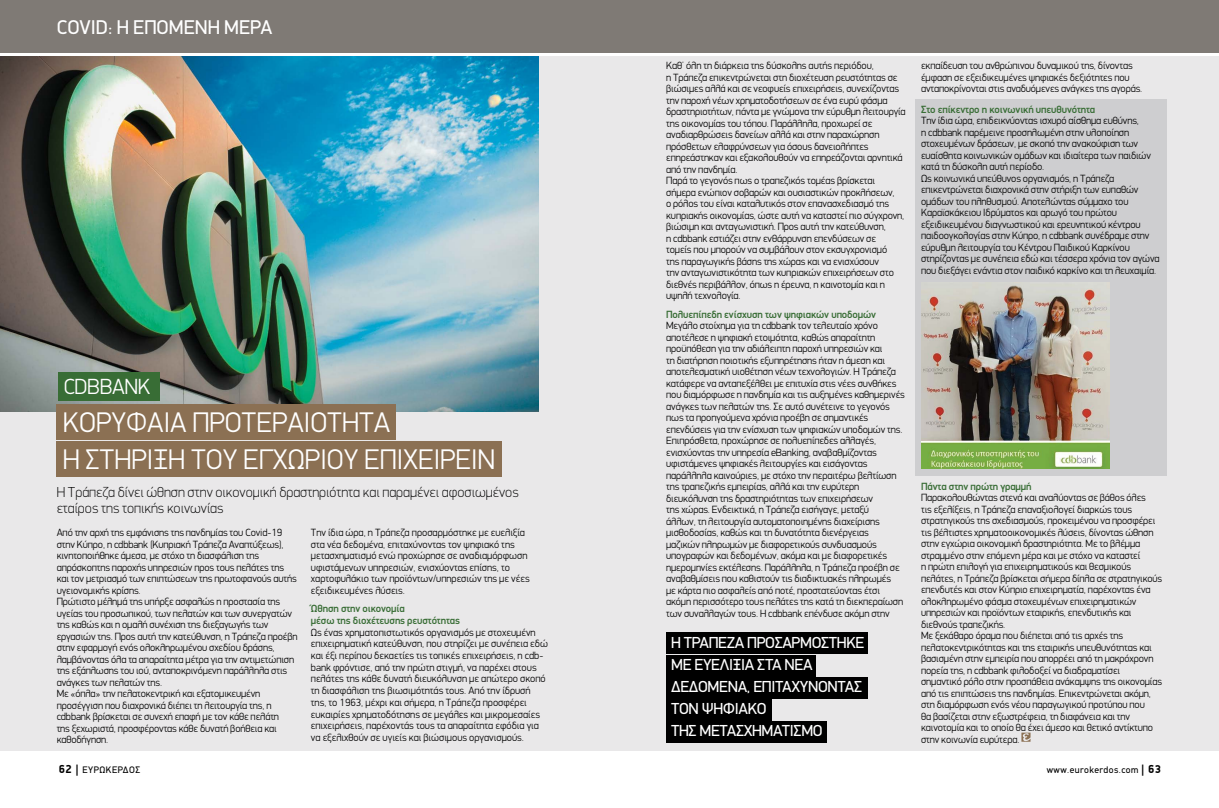
<style>
.page{position:relative;width:1219px;height:808px;background:#fff}
.page>*{position:absolute;margin:0;border:0;box-sizing:border-box;transform-origin:0 0}
.t1{font:300 28.5px/36.9px "PF Din Display";color:#fff}
.t2{font:300 22px "PF Din Display";letter-spacing:-.02em;color:#fff}
.t3{font:20px "PF Din Display";color:#fff}
.t4{font:16px/22px "PF Din Display";letter-spacing:-.02em;color:#fff}
.t5{font:100 14.5px/16px "PF Din Display";color:#000}
.t6{font:300 10.5px/11.5px "PF Din Display";letter-spacing:-.01em;color:#000}
.t7{font:500 10.5px/11.5px "PF Din Display";letter-spacing:-.01em;color:#386d35}
.t8{font:9.5px "PF Din Display";letter-spacing:.05em;color:#000}
.s1{font-weight:700;font-size:11.5px}
</style>
<div class="page">
<div style="left:0;top:0;width:1219px;height:52px;background:#7f7a75"></div>
<div style="left:0;top:57px;width:1219px;height:694px;background:#e9e8e9"></div>
<div style="left:916px;top:99px;width:251px;height:376px;background:#ceced0"></div>
<img style="left:0;top:57px;width:539px;height:355px">
<div style="left:58px;top:373px;width:101px;height:28px;background:#386d35"></div>
<div style="left:57px;top:404px;width:339px;height:35px;background:#8b7053"></div>
<div style="left:57px;top:441px;width:445px;height:36px;background:#8b7053"></div>
<div style="left:666px;top:633px;width:201px;height:21px;background:#000"></div>
<div style="left:666px;top:699px;width:106px;height:21px;background:#000"></div>
<div style="left:666px;top:655px;width:150px;height:21px;background:#000"></div>
<div style="left:666px;top:722px;width:160px;height:21px;background:#000"></div>
<div style="left:666px;top:678px;width:201px;height:21px;background:#000"></div>
<svg style="left:1021px;top:733px;width:9px;height:9px"></svg>
<img style="left:921px;top:282px;width:189px;height:187px">
<h3 class="t3" style="left:57px;top:15px;width:217px">COVID: H ΕΠΌΜΕΝΗ ΜΈΡΑ</h3>
<h2 class="t2" style="left:64px;top:373px;width:88px">CDBBANK</h2>
<h1 class="t1" style="left:63px;top:403px;width:434px">ΚΟΡΥΦΑΊΑ ΠΡΟΤΕΡΑΙΌΤΗΤΑ<br>Η ΣΤΉΡΙΞΗ ΤΟΥ ΕΓΧΏΡΙ ΟΥ ΕΠΙΧΕΙ ΡΕΊΝ</h1>
<h3 class="t5" style="left:57px;top:484px;width:464px">Η Τράπεζα δίνει ώθηση στην οικονομική δραστηριότητα και παραμένει αφοσιωμένος εταίρος της τοπικής κοινωνίας</h3>
<p class="t6" style="left:57px;top:527px;width:242px">Από την αρχή της εμφάνισης της πανδημίας του Covid-19 στην Κύπρο, η cdbbank (Κυπριακή Τράπεζα Αναπτύξεως), κινητοποιήθηκε άμεσα, με στόχο τη διασφάλιση της απρόσκοπτης παροχής υπηρεσιών προς τους πελάτες της και τον μετριασμό των επιπτώσεων της πρωτοφανούς αυτής υγειονομικής κρίσης.<br>Πρώτιστο μέλημά της υπήρξε ασφαλώς η προστασία της υγείας του προσωπικού, των πελατών και των συνεργατών της καθώς και η ομαλή συνέχιση της διεξαγωγής των εργασιών της. Προς αυτή την κατεύθυνση, η Τράπεζα προέβη στην εφαρμογή ενός ολοκληρωμένου σχεδίου δράσης, λαμβάνοντας όλα τα απαραίτητα μέτρα για την αντιμετώπιση της εξάπλωσης του ιού, ανταποκρινόμενη παράλληλα στις ανάγκες των πελατών της.<br>Με «όπλα» την πελατοκεντρική και εξατομικευμένη προσέγγιση που διαχρονικά διέπει τη λειτουργία της, η cdbbank βρίσκεται σε συνεχή επαφή με τον κάθε πελάτη<br>της ξεχωριστά, προσφέροντας κάθε δυνατή βοήθεια και καθοδήγηση.</p>
<p class="t6" style="left:311px;top:527px;width:220px">Την ίδια ώρα, η Τράπεζα προσαρμόστηκε με ευελιξία στα νέα δεδομένα, επιταχύνοντας τον ψηφιακό της μετασχηματισμό ενώ προχώρησε σε αναδιαμόρφωση υφιστάμενων υπηρεσιών, ενισχύοντας επίσης, το χαρτοφυλάκιο των προϊόντων/υπηρεσιών της με νέες εξειδικευμένες λύσεις.</p>
<p class="t7" style="left:311px;top:603px;width:151px">Ώθηση στην οικονομία<br>μέσω της διοχέτευσης ρευστότητας</p>
<p class="t6" style="left:311px;top:626px;width:239px">Ως ένας χρηματοπιστωτικός οργανισμός µε στοχευμένη επιχειρηματική κατεύθυνση, που στηρίζει με συνέπεια εδώ και έξι περίπου δεκαετίες τις τοπικές επιχειρήσεις, η cdb&shy;bank φρόντισε, από την πρώτη στιγμή, να παρέχει στους πελάτες της κάθε δυνατή διευκόλυνση με απώτερο σκοπό τη διασφάλιση της βιωσιμότητάς τους. Από την ίδρυσή της, το 1963, μέχρι και σήμερα, η Τράπεζα προσφέρει ευκαιρίες χρηματοδότησης σε μεγάλες και μικρομεσαίες επιχειρήσεις, παρέχοντάς τους τα απαραίτητα εφόδια για να εξελιχθούν σε υγιείς και βιώσιμους οργανισμούς.</p>
<p class="t6" style="left:666px;top:60px;width:241px">Καθ’ όλη τη διάρκεια της δύσκολης αυτής περιόδου,<br>η Τράπεζα επικεντρώνεται στη διοχέτευση ρευστότητας σε βιώσιμες αλλά και σε νεοφυείς επιχειρήσεις, συνεχίζοντας την παροχή νέων χρηματοδοτήσεων σε ένα ευρύ φάσμα δραστηριοτήτων, πάντα με γνώμονα την εύρυθμη λειτουργία της οικονομίας του τόπου. Παράλληλα, προχωρεί σε αναδιαρθρώσεις δανείων αλλά και στην παραχώρηση πρόσθετων ελαφρύνσεων για όσους δανειολήπτες επηρεάστηκαν και εξακολουθούν να επηρεάζονται αρνητικά από την πανδημία.<br>Παρά το γεγονός πως ο τραπεζικός τομέας βρίσκεται σήμερα ενώπιον σοβαρών και ουσιαστικών προκλήσεων,<br>ο ρόλος του είναι καταλυτικός στον επανασχεδιασμό της κυπριακής οικονομίας, ώστε αυτή να καταστεί πιο σύγχρονη, βιώσιμη και ανταγωνιστική. Προς αυτή την κατεύθυνση,<br>η cdbbank εστιάζει στην ενθάρρυνση επενδύσεων σε<br>τομείς που μπορούν να συμβάλουν στον εκσυγχρονισμό<br>της παραγωγικής βάσης της χώρας και να ενισχύσουν<br>την ανταγωνιστικότητα των κυπριακών επιχειρήσεων στο διεθνές περιβάλλον, όπως η έρευνα, η καινοτομία και η υψηλή τεχνολογία.</p>
<p class="t7" style="left:666px;top:308px;width:211px">Πολυεπίπεδη ενίσχυση των ψηφιακών υποδομών</p>
<p class="t6" style="left:666px;top:320px;width:240px">Μεγάλο στοίχημα για τη cdbbank τον τελευταίο χρόνο αποτέλεσε η ψηφιακή ετοιμότητα, καθώς απαραίτητη προϋπόθεση για την αδιάλειπτη παροχή υπηρεσιών και<br>τη διατήρηση ποιοτικής εξυπηρέτησης ήταν η άμεση και αποτελεσματική υιοθέτηση νέων τεχνολογιών. Η Τράπεζα κατάφερε να ανταπεξέλθει με επιτυχία στις νέες συνθήκες που διαμόρφωσε η πανδημία και τις αυξημένες καθημερινές ανάγκες των πελατών της. Σε αυτό συνέτεινε το γεγονός πως τα προηγούμενα χρόνια προέβη σε σημαντικές επενδύσεις για την ενίσχυση των ψηφιακών υποδομών της.<br>Επιπρόσθετα, προχώρησε σε πολυεπίπεδες αλλαγές, ενισχύοντας την υπηρεσία eBanking, αναβαθμίζοντας υφιστάμενες ψηφιακές λειτουργίες και εισάγοντας παράλληλα καινούριες, με στόχο την περαιτέρω βελτίωση της τραπεζικής εμπειρίας, αλλά και την ευρύτερη διευκόλυνση της δραστηριότητας των επιχειρήσεων<br>της χώρας. Ενδεικτικά, η Τράπεζα εισήγαγε, μεταξύ<br>άλλων, τη λειτουργία αυτοματοποιημένης διαχείρισης μισθοδοσίας, καθώς και τη δυνατότητα διενέργειας μαζικών πληρωμών με διαφορετικούς συνδυασμούς υπογραφών και δεδομένων, ακόμα και με διαφορετικές ημερομηνίες εκτέλεσης. Παράλληλα, η Τράπεζα προέβη σε αναβαθμίσεις που καθιστούν τις διαδικτυακές πληρωμές<br>με κάρτα πιο ασφαλείς από ποτέ, προστατεύοντας έτσι ακόμη περισσότερο τους πελάτες της κατά τη διεκπεραίωση των συναλλαγών τους. Η cdbbank επένδυσε ακόμη στην</p>
<h3 class="t4" style="left:671px;top:631px;width:195px">Η ΤΡΆΠΕΖΑ ΠΡΟΣΑΡΜΌΣΤΗΚΕ<br>ΜΕ ΕΥΕΛΙΞΊΑ ΣΤΑ ΝΈΑ<br>ΔΕΔΟΜΈΝΑ, ΕΠΙΤΑΧΎΝΟΝΤΑΣ<br>ΤΟΝ ΨΗΦΙΑΚΌ<br>ΤΗΣ ΜΕΤΑΣΧΗΜΑΤΙΣΜΌ</h3>
<p class="t6" style="left:921px;top:60px;width:223px">εκπαίδευση του ανθρώπινου δυναμικού της, δίνοντας έμφαση σε εξειδικευμένες ψηφιακές δεξιότητες που ανταποκρίνονται στις αναδυόμενες ανάγκες της αγοράς.</p>
<p class="t7" style="left:921px;top:103px;width:176px">Στο επίκεντρο η κοινωνική υπευθυνότητα</p>
<p class="t6" style="left:921px;top:115px;width:240px">Την ίδια ώρα, επιδεικνύοντας ισχυρό αίσθημα ευθύνης,<br>η cdbbank παρέμεινε προσηλωμένη στην υλοποίηση στοχευμένων δράσεων, με σκοπό την ανακούφιση των ευαίσθητα κοινωνικών ομάδων και ιδιαίτερα των παιδιών κατά τη δύσκολη αυτή περίοδο.<br>Ως κοινωνικά υπεύθυνος οργανισμός, η Τράπεζα επικεντρώνεται διαχρονικά στην στήριξη των ευπαθών ομάδων του πληθυσμού. Αποτελώντας σύμμαχο του Καραϊσκάκειου Ι δρύματος και αρωγό του πρώτου εξειδικευμένου διαγνωστικού και ερευνητικού κέντρου παιδοογκολογίας στην Κύπρο, η cdbbank συνέδραμε στην εύρυθμη λειτουργία του Κέντρου Παιδικού Καρκίνου στηρίζοντας με συνέπεια εδώ και τέσσερα χρόνια τον αγώνα που διεξάγει ενάντια στον παιδικό καρκίνο και τη λευχαιμία.</p>
<p class="t7" style="left:921px;top:481px;width:112px">Πάντα στην πρώτη γραμμή</p>
<p class="t6" style="left:921px;top:492px;width:243px">Παρακολουθώντας στενά και αναλύοντας σε βάθος όλες<br>τις εξελίξεις, η Τράπεζα επαναξιολογεί διαρκώς τους στρατηγικούς της σχεδιασμούς, προκειμένου να προσφέρει τις βέλτιστες χρηματοοικονομικές λύσεις, δίνοντας ώθηση στην εγχώρια οικονομική δραστηριότητα. Με το βλέμμα στραμμένο στην επόμενη μέρα και με στόχο να καταστεί<br>η πρώτη επιλογή για επιχειρηματικούς και θεσμικούς πελάτες, η Τράπεζα βρίσκεται σήμερα δίπλα σε στρατηγικούς επενδυτές και στον Κύπριο επιχειρηματία, παρέχοντας ένα ολοκληρωμένο φάσμα στοχευμένων επιχειρηματικών υπηρεσιών και προϊόντων εταιρικής, επενδυτικής και διεθνούς τραπεζικής.<br>Με ξεκάθαρο όραμα που διέπεται από τις αρχές της πελατοκεντρικότητας και της εταιρικής υπευθυνότητας και βασισμένη στην εμπειρία που απορρέει από τη μακρόχρονη πορεία της, η cdbbank φιλοδοξεί να διαδραματίσει σημαντικό ρόλο στην προσπάθεια ανάκαμψης της οικονομίας από τις επιπτώσεις της πανδημίας. Επικεντρώνεται ακόμη, στη διαμόρφωση ενός νέου παραγωγικού προτύπου που<br>θα βασίζεται στην εξωστρέφεια, τη διαφάνεια και την καινοτομία και το οποίο θα έχει άμεσο και θετικό αντίκτυπο στην κοινωνία ευρύτερα.</p>
<p class="t8" style="left:59px;top:764px;width:83px"><span class="s1">62 |</span> EYΡΩΚΕΡΔΟΣ</p>
<p class="t8" style="left:1047px;top:764px;width:116px">www.eurokerdos.com <span class="s1">| 63</span></p>
</div>
